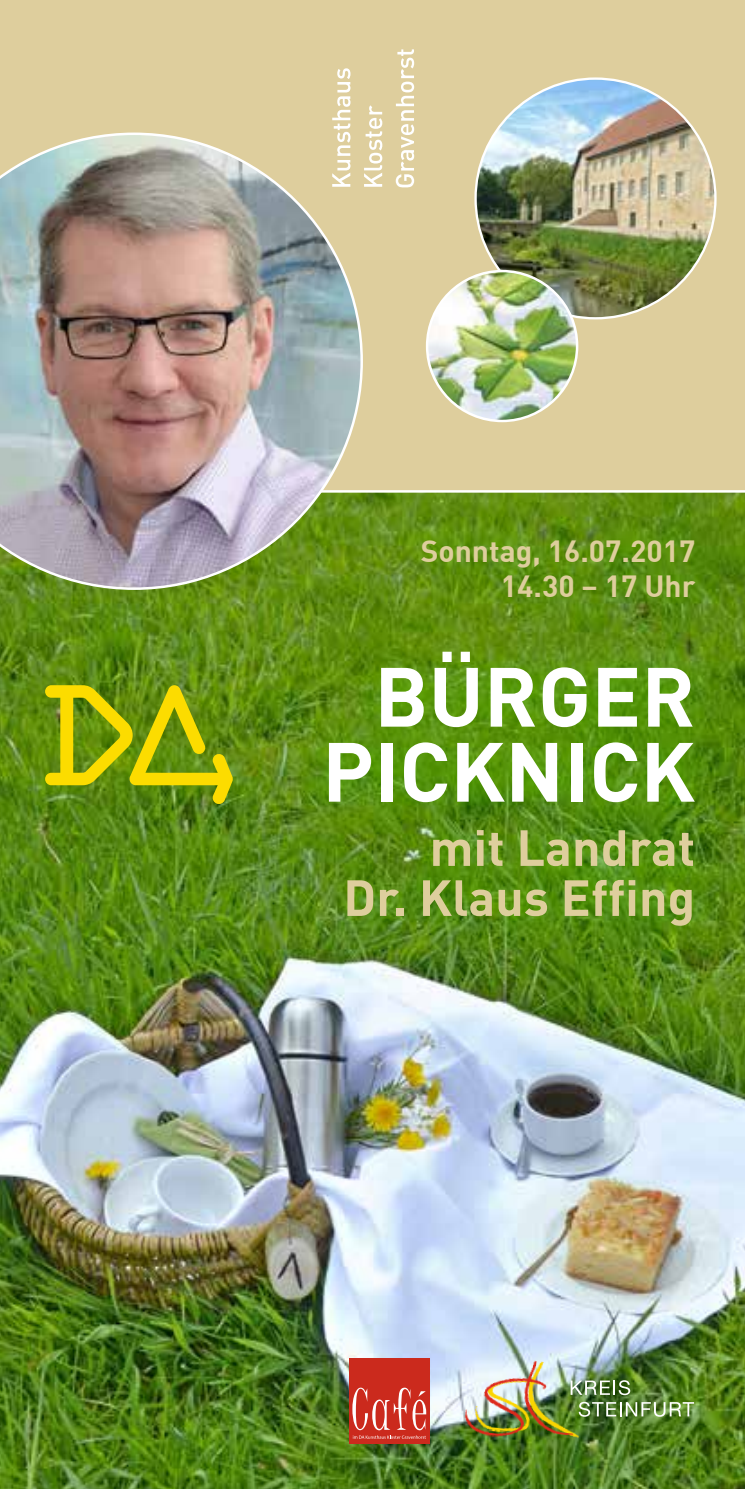
<style>
.page{position:relative;width:745px;height:1489px;background:#fff}
.page>*{position:absolute;margin:0;border:0;box-sizing:border-box;transform-origin:0 0}
.t1{font:700 82.5px/75px "DIN";color:#fff;text-align:right}
.t2{font:700 50px/50px "DIN";color:#dece9d;text-align:right}
.t3{font:700 30px/35px "DIN";color:#dece9d;text-align:right}
</style>
<div class="page">
<div style="left:0;top:0;width:744px;height:529px;background:#dece9d"></div>
<img style="left:0;top:490px;width:744px;height:998px">
<svg style="left:332px;top:68px;width:18px;height:64px"></svg>
<svg style="left:364px;top:105px;width:18px;height:82px"></svg>
<svg style="left:395px;top:49px;width:19px;height:138px"></svg>
<svg style="left:590px;top:1379px;width:39px;height:15px"></svg>
<svg style="left:590px;top:1401px;width:103px;height:15px;background:#7e9c63"></svg>
<img style="left:463px;top:1353px;width:127px;height:92px">
<div style="left:348px;top:1358px;width:81px;height:85px;background:#cb2a1d"></div>
<svg style="left:352px;top:1387px;width:74px;height:51px"></svg>
<div style="left:297px;top:622px;width:425px;height:333px;background:#46ac00;opacity:.75"></div>
<div style="left:392px;top:509px;width:330px;height:118px;background:#46ac00;opacity:.75"></div>
<svg style="left:45px;top:685px;width:188px;height:119px;background:#8ea30b"></svg>
<img style="left:0;top:132px;width:363px;height:458px">
<img style="left:475px;top:79px;width:240px;height:239px;border-radius:120px">
<img style="left:427px;top:271px;width:149px;height:150px;border-radius:75px">
<p class="t3" style="left:420px;top:532px;width:276px">Sonntag, 16.07.2017<br>14.30 – 17 Uhr</p>
<h1 class="t1" style="left:322px;top:655px;width:374px">BÜRGER<br>PICKNICK</h1>
<h2 class="t2" style="left:343px;top:820px;width:353px">mit Landrat<br>Dr. Klaus Effing</h2>
</div>
